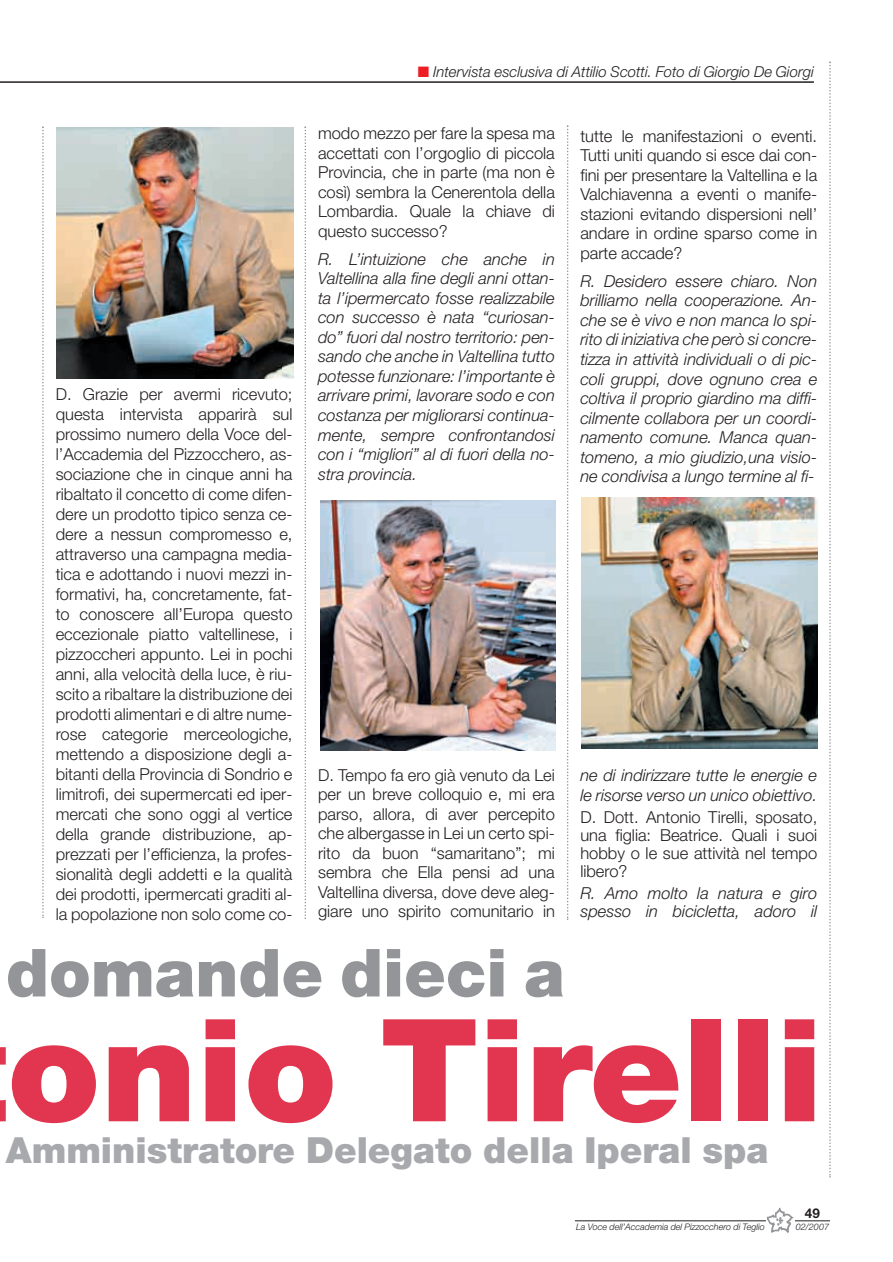
<style>
.page{position:relative;width:893px;height:1262px;background:#fff}
.page>*{position:absolute;margin:0;border:0;box-sizing:border-box;transform-origin:0 0}
.t1{font:900 142.65px "Helvetica Neue";color:#e2354f;scale:1.04 1}
.t2{font:900 66.3px "Helvetica Neue";color:#939598}
.t3{font:900 36px "Helvetica Neue";color:#a8a9ad}
.t4{font:300 16.5px/20px "Helvetica Neue";color:#231f20;text-align:justify}
.t5{font:italic 300 16.5px/19.5px "Helvetica Neue";color:#231f20;text-align:justify}
.t6{font:italic 300 15px "Helvetica Neue";color:#231f20}
.t7{font:700 13.5px "Helvetica Neue";color:#231f20}
.t8{font:italic 300 9px "Helvetica Neue";color:#231f20}
.s1{color:#ee1d23}
</style>
<div class="page">
<hr style="left:0;top:81px;width:813px;height:2px;background:#231f20">
<svg style="left:829px;top:62px;width:1px;height:1115px"></svg>
<hr style="left:795px;top:1220px;width:35px;height:1px;background:#231f20">
<hr style="left:575px;top:1220px;width:191px;height:1px;background:#231f20">
<img style="left:766px;top:1207px;width:28px;height:26px">
<svg style="left:567px;top:125px;width:1px;height:795px"></svg>
<svg style="left:304px;top:126px;width:2px;height:793px"></svg>
<svg style="left:42px;top:126px;width:2px;height:792px"></svg>
<img style="left:57px;top:128px;width:236px;height:251px">
<img style="left:581px;top:498px;width:236px;height:251px">
<img style="left:320px;top:500px;width:235px;height:250px">
<p class="t4" style="left:56px;top:385px;width:238px">D. Grazie per avermi ricevuto; questa intervista apparirà sul prossimo numero della Voce del&shy;l’Accademia del Pizzocchero, as&shy;sociazione che in cinque anni ha ribaltato il concetto di come difen&shy;dere un prodotto tipico senza ce&shy;dere a nessun compromesso e, attraverso una campagna media&shy;tica e adottando i nuovi mezzi in&shy;formativi, ha, concretamente, fat&shy;to conoscere all’Europa questo eccezionale piatto valtellinese, i pizzoccheri appunto. Lei in pochi anni, alla velocità della luce, è riu&shy;scito a ribaltare la distribuzione dei prodotti alimentari e di altre nume&shy;rose categorie merceologiche, mettendo a disposizione degli a&shy;bitanti della Provincia di Sondrio e limitrofi, dei supermercati ed iper&shy;mercati che sono oggi al vertice della grande distribuzione, ap&shy;prezzati per l’efficienza, la profes&shy;sionalità degli addetti e la qualità dei prodotti, ipermercati graditi al&shy;la popolazione non solo come co-</p>
<p class="t6" style="left:418px;top:66px;width:397px"><span class="s1">■</span> Intervista esclusiva di Attilio Scotti. Foto di Giorgio De Giorgi</p>
<p class="t4" style="left:318px;top:125px;width:238px;line-height:19.5px">modo mezzo per fare la spesa ma accettati con l’orgoglio di piccola Provincia, che in parte (ma non è così) sembra la Cenerentola della Lombardia. Quale la chiave di questo successo?</p>
<p class="t5" style="left:318px;top:251px;width:238px">R. L’intuizione che anche in Valtellina alla fine degli anni ottan&shy;ta l’ipermercato fosse realizzabile con successo è nata “curiosan&shy;do” fuori dal nostro territorio: pen&shy;sando che anche in Valtellina tutto potesse funzionare: l’importante è arrivare primi, lavorare sodo e con costanza per migliorarsi continua&shy;mente, sempre confrontandosi con i “migliori” al di fuori della no&shy;stra provincia.</p>
<p class="t4" style="left:580px;top:128px;width:238px;line-height:19.5px">tutte le manifestazioni o eventi.<br>Tutti uniti quando si esce dai con&shy;fini per presentare la Valtellina e la Valchiavenna a eventi o manife&shy;stazioni evitando dispersioni nell’ andare in ordine sparso come in parte accade?</p>
<p class="t5" style="left:580px;top:273px;width:238px">R. Desidero essere chiaro. Non brilliamo nella cooperazione. An&shy;che se è vivo e non manca lo spi&shy;rito di iniziativa che però si concre&shy;tizza in attività individuali o di pic&shy;coli gruppi, dove ognuno crea e coltiva il proprio giardino ma diffi&shy;cilmente collabora per un coordi&shy;namento comune. Manca quan&shy;tomeno, a mio giudizio,una visio&shy;ne condivisa a lungo termine al fi-</p>
<p class="t4" style="left:318px;top:766px;width:238px;line-height:19.5px">D. Tempo fa ero già venuto da Lei per un breve colloquio e, mi era parso, allora, di aver percepito che albergasse in Lei un certo spi&shy;rito da buon “samaritano”; mi sembra che Ella pensi ad una Valtellina diversa, dove deve aleg&shy;giare uno spirito comunitario in</p>
<p class="t5" style="left:580px;top:767px;width:238px">ne di indirizzare tutte le energie e le risorse verso un unico obiettivo.</p>
<p class="t4" style="left:580px;top:809px;width:238px;line-height:18px">D. Dott. Antonio Tirelli, sposato, una figlia: Beatrice. Quali i suoi hobby o le sue attività nel tempo libero?</p>
<p class="t5" style="left:580px;top:885px;width:238px;line-height:18px">R. Amo molto la natura e giro spesso in bicicletta, adoro il</p>
<h2 class="t2" style="left:6px;top:949px;width:560px">domande dieci a</h2>
<h1 class="t1" style="left:7px;top:1019px;width:786px">onio Tirelli</h1>
<h3 class="t3" style="left:6px;top:1137px;width:764px">Amministratore Delegato della Iperal spa</h3>
<p class="t7" style="left:805px;top:1208px;width:17px">49</p>
<p class="t8" style="left:576px;top:1223px;width:190px">La Voce dell’Accademia del Pizzocchero di Teglio</p>
<p class="t8" style="left:796px;top:1223px;width:35px">02/2007</p>
</div>
